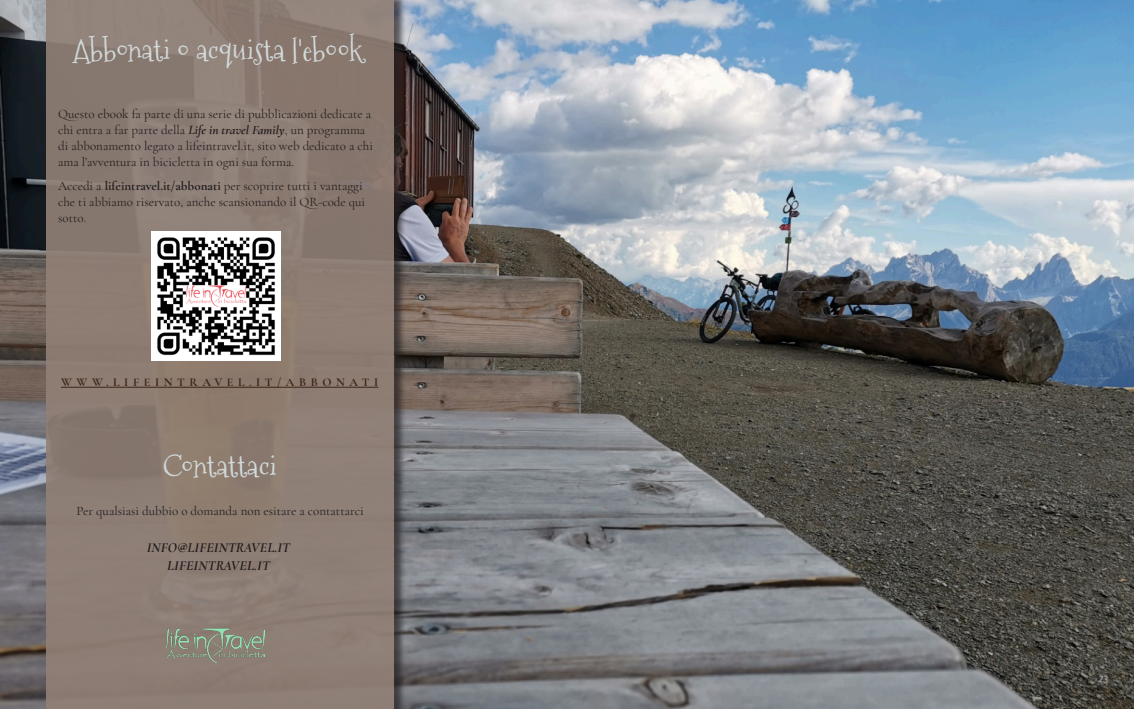
<style>
.page{position:relative;width:1134px;height:709px;background:#fff}
.page>*{position:absolute;margin:0;border:0;box-sizing:border-box;transform-origin:0 0}
.t1{font:30px "Mountainsof Christmas";color:#d1d9db}
.t2{font:italic 700 14px/18px "Cormorant Garamond";letter-spacing:.01em;color:#231f20;text-align:center}
.t3{font:13px/16px "Cormorant Garamond";color:#231f20}
.t4{font:700 12px "Cormorant Garamond";letter-spacing:.38em;color:#3e2518}
.t5{font:10.8px "Finger Paint";color:#939598}
.s1{font-weight:700;font-style:italic}
.s2{font-weight:700}
</style>
<div class="page">
<img style="left:0;top:0;width:1134px;height:709px">
<div style="left:48px;top:0;width:359px;height:709px;background:#231f20;opacity:.75"></div>
<div style="left:47px;top:0;width:347px;height:709px;background:#918076"></div>
<img style="left:152px;top:232px;width:129px;height:128px">
<hr style="left:61px;top:387px;width:317px;height:1px;background:#3e2518">
<img style="left:166px;top:628px;width:99px;height:35px">
<h1 class="t1" style="left:73px;top:30px;width:290px">Abbonati o acquista l'ebook</h1>
<p class="t3" style="left:58px;top:106px;width:316px">Questo ebook fa parte di una serie di pubblicazioni dedicate a chi entra a far parte della <span class="s1">Life in travel Family</span>, un programma di abbonamento legato a lifeintravel.it, sito web dedicato a chi ama l’avventura in bicicletta in ogni sua forma.</p>
<p class="t3" style="left:58px;top:178px;width:309px">Accedi a <span class="s2">lifeintravel.it/abbonati</span> per scoprire tutti i vantaggi che ti abbiamo riservato, anche scansionando il QR-code qui sotto.</p>
<p class="t4" style="left:61px;top:375px;width:319px">WWW.LIFEINTRAVEL.IT/ABBONATI</p>
<h1 class="t1" style="left:163px;top:445px;width:115px">Contattaci</h1>
<p class="t3" style="left:76px;top:503px;width:289px">Per qualsiasi dubbio o domanda non esitare a contattarci</p>
<p class="t2" style="left:147px;top:539px;width:145px">INFO@LIFEINTRAVEL.IT<br>LIFEINTRAVEL.IT</p>
<p class="t5" style="left:1098px;top:670px;width:12px">23</p>
</div>
